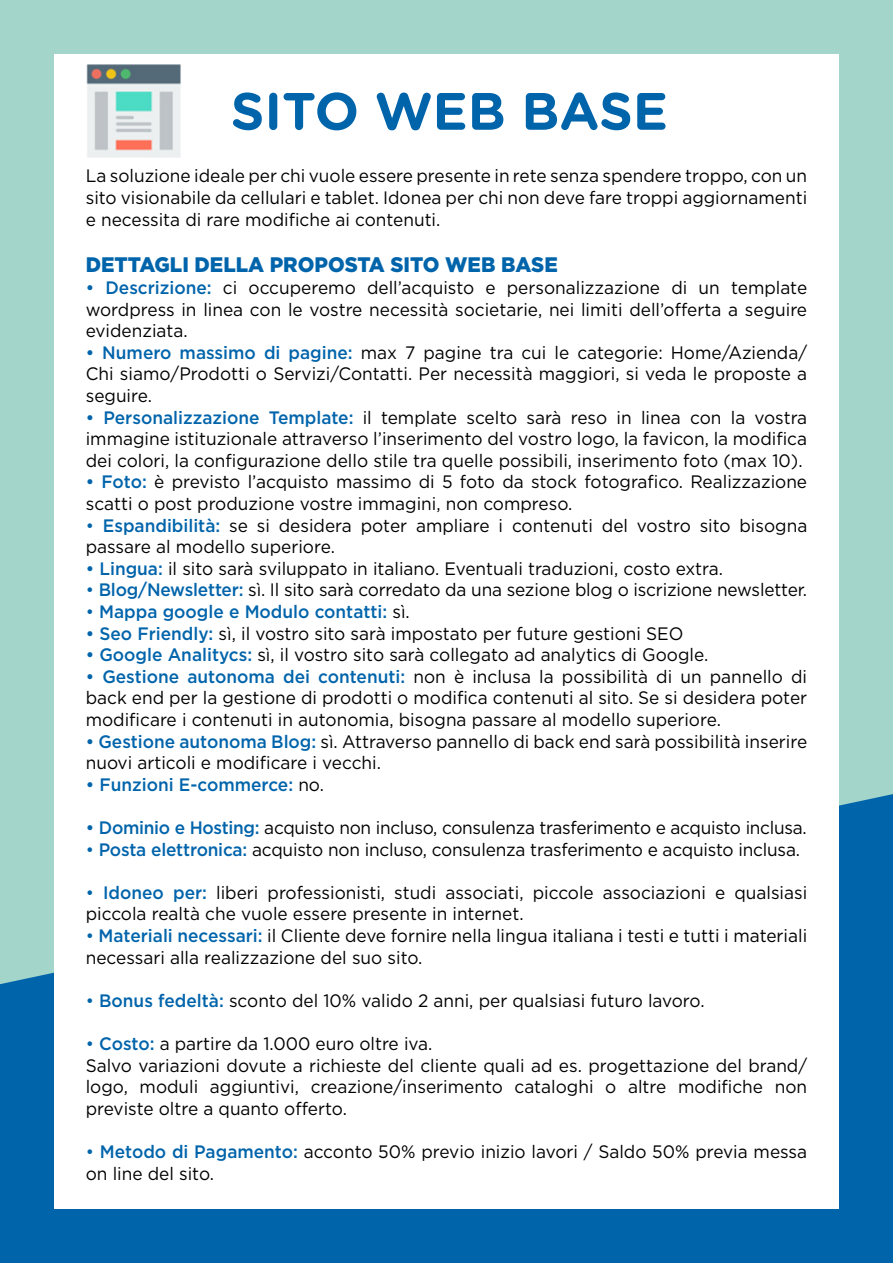
<style>
.page{position:relative;width:893px;height:1263px;background:#0064ab}
.page>*{position:absolute;margin:0;border:0;box-sizing:border-box;transform-origin:0 0}
.t1{font:700 52.5px "Gotham Rounded";color:#0064ab}
.t2{font:900 21px "Gotham";color:#0064ab;scale:.96 1}
.t3{font:18px/21.6px "Gotham";color:#000;scale:.96 1}
.t4{font:500 18px "Gotham";color:#0064ab;scale:.96 1}
.s1{font-weight:500;color:#0064ab}
.s2{color:#0064ab}
.s3{font-weight:400}
.s4{font-weight:400;color:#000}
</style>
<div class="page">
<div style="left:0;top:0;width:893px;height:984px;background:#a4d5cb"></div>
<div style="left:54px;top:54px;width:785px;height:1155px;background:#fff"></div>
<img style="left:86px;top:65px;width:95px;height:92px">
<h1 class="t1" style="left:231px;top:73px;width:439px">SITO WEB BASE</h1>
<p class="t3" style="left:86px;top:165px;width:753px;text-align:justify">La soluzione ideale per chi vuole essere presente in rete senza spendere troppo, con un sito visionabile da cellulari e tablet. Idonea per chi non deve fare troppi aggiornamenti e necessita di rare modifiche ai contenuti.</p>
<p class="t2" style="left:86px;top:250px;width:493px">DETTAGLI DELLA PROPOSTA SITO WEB BASE</p>
<p class="t3" style="left:86px;top:276px;width:753px;text-align:justify"><span class="s1">• Descrizione:</span> ci occuperemo dell’acquisto e personalizzazione di un template wordpress in linea con le vostre necessità societarie, nei limiti dell’offerta a seguire evidenziata.</p>
<p class="t3" style="left:86px;top:341px;width:753px;text-align:justify"><span class="s1">• Numero massimo di pagine:</span> max 7 pagine tra cui le categorie: Home/Azienda/ Chi siamo/Prodotti o Servizi/Contatti. Per necessità maggiori, si veda le proposte a seguire.</p>
<p class="t3" style="left:86px;top:406px;width:753px;text-align:justify"><span class="s1">• Personalizzazione Template:</span> il template scelto sarà reso in linea con la vostra immagine istituzionale attraverso l’inserimento del vostro logo, la favicon, la modifica dei colori, la configurazione dello stile tra quelle possibili, inserimento foto (max 10).</p>
<p class="t3" style="left:86px;top:471px;width:753px"><span class="s1">• Foto:</span> è previsto l’acquisto massimo di 5 foto da stock fotografico. Realizzazione scatti o post produzione vostre immagini, non compreso.</p>
<p class="t3" style="left:86px;top:514px;width:753px"><span class="s2">•</span> <span class="s1">Espandibilità:</span> se si desidera poter ampliare i contenuti del vostro sito bisogna passare al modello superiore.</p>
<p class="t3" style="left:86px;top:557px;width:665px"><span class="s1">• Lingua:</span> il sito sarà sviluppato in italiano. Eventuali traduzioni, costo extra.</p>
<p class="t3" style="left:86px;top:579px;width:753px"><span class="s2">•</span> <span class="s1">Blog/Newsletter:</span> sì. Il sito sarà corredato da una sezione blog o iscrizione newsletter.</p>
<p class="t4" style="left:86px;top:600px;width:339px"><span class="s3">•</span> Mappa google e Modulo contatti: <span class="s4">sì.</span></p>
<p class="t3" style="left:86px;top:622px;width:624px"><span class="s1">• Seo Friendly:</span> sì, il vostro sito sarà impostato per future gestioni SEO</p>
<p class="t3" style="left:86px;top:644px;width:650px"><span class="s1">• Google Analitycs:</span> sì, il vostro sito sarà collegato ad analytics di Google.</p>
<p class="t3" style="left:86px;top:665px;width:753px;text-align:justify"><span class="s1">• Gestione autonoma dei contenuti:</span> non è inclusa la possibilità di un pannello di back end per la gestione di prodotti o modifica contenuti al sito. Se si desidera poter modificare i contenuti in autonomia, bisogna passare al modello superiore.</p>
<p class="t3" style="left:86px;top:730px;width:753px"><span class="s1">• Gestione autonoma Blog:</span> sì. Attraverso pannello di back end sarà possibilità inserire nuovi articoli e modificare i vecchi.</p>
<p class="t4" style="left:86px;top:773px;width:250px">• Funzioni E-commerce: <span class="s4">no.</span></p>
<p class="t3" style="left:86px;top:816px;width:752px"><span class="s1">• Dominio e Hosting:</span> acquisto non incluso, consulenza trasferimento e acquisto inclusa.</p>
<p class="t3" style="left:86px;top:838px;width:745px"><span class="s2">•</span> <span class="s1">Posta elettronica:</span> acquisto non incluso, consulenza trasferimento e acquisto inclusa.</p>
<p class="t3" style="left:86px;top:881px;width:753px"><span class="s2">•</span> <span class="s1">Idoneo per:</span> liberi professionisti, studi associati, piccole associazioni e qualsiasi piccola realtà che vuole essere presente in internet.</p>
<p class="t3" style="left:86px;top:924px;width:753px"><span class="s2">•</span> <span class="s1">Materiali necessari:</span> il Cliente deve fornire nella lingua italiana i testi e tutti i materiali necessari alla realizzazione del suo sito.</p>
<p class="t3" style="left:86px;top:989px;width:646px"><span class="s2">•</span> <span class="s1">Bonus fedeltà:</span> sconto del 10% valido 2 anni, per qualsiasi futuro lavoro.</p>
<p class="t3" style="left:86px;top:1032px;width:753px"><span class="s2">•</span> <span class="s1">Costo:</span> a partire da 1.000 euro oltre iva.<br>Salvo variazioni dovute a richieste del cliente quali ad es. progettazione del brand/ logo, moduli aggiuntivi, creazione/inserimento cataloghi o altre modifiche non previste oltre a quanto offerto.</p>
<p class="t3" style="left:86px;top:1140px;width:753px"><span class="s2">•</span> <span class="s1">Metodo di Pagamento:</span> acconto 50% previo inizio lavori / Saldo 50% previa messa on line del sito.</p>
</div>
